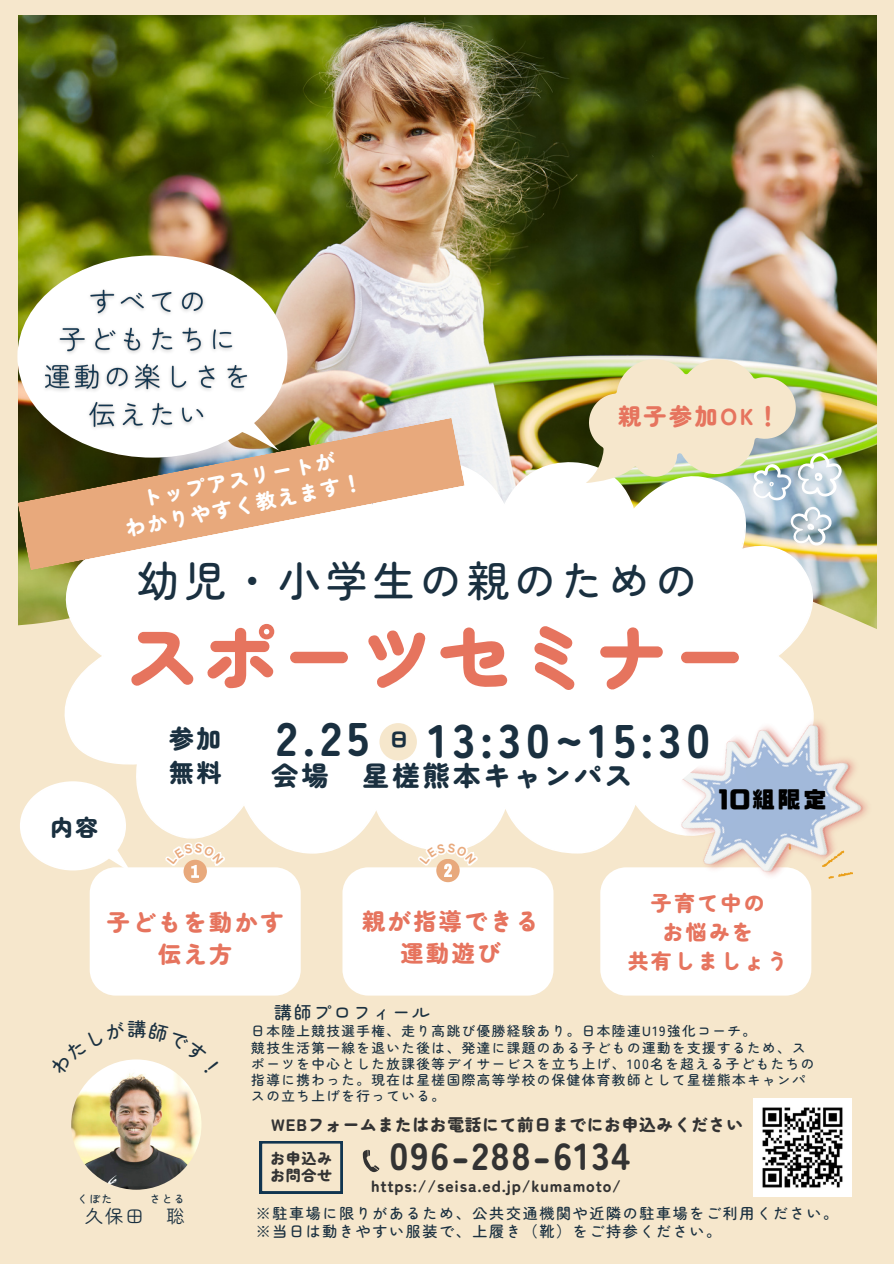
<style>
.page{position:relative;width:894px;height:1264px;background:#fff}
.page>*{position:absolute;margin:0;border:0;box-sizing:border-box;transform-origin:0 0}
.t1{font:900 74.4px "Zen Maru Gothic";letter-spacing:.05em;color:#e6745e}
.t2{font:900 47.1px "Zen Maru Gothic";letter-spacing:.11em;color:#1a3040}
.t3{font:500 42.3px "Zen Maru Gothic";letter-spacing:.11em;color:#1a3040}
.t4{font:900 37.65px "Zen Maru Gothic";letter-spacing:.05em;color:#333}
.t5{font:900 27.3px "Zen Maru Gothic";letter-spacing:.11em;color:#1a3040}
.t6{font:900 24.75px/33.5px "Zen Maru Gothic";color:#1a3040}
.t7{font:900 22.95px "Zen Maru Gothic";letter-spacing:.11em;color:#e6745e}
.t8{font:22.95px "CP Font";letter-spacing:.11em;color:#000}
.t9{font:900 22.5px "Zen Maru Gothic";color:#1a3040}
.t10{font:900 20.85px "Zen Maru Gothic";letter-spacing:.11em;color:#e6745e}
.t11{font:900 19.8px "Zen Maru Gothic";color:#fff}
.t12{font:900 19.8px "Zen Maru Gothic";color:#1a3040}
.t13{font:18.3px "Zen Maru Gothic";color:#1a3040}
.t14{font:500 17.7px "Zen Maru Gothic";letter-spacing:.11em;color:#1a3040}
.t15{font:900 16.65px "Zen Maru Gothic";letter-spacing:.05em;color:#333}
.t16{font:900 16.2px "Zen Maru Gothic";letter-spacing:.05em;color:#333}
.t17{font:500 15px/18px "Zen Maru Gothic";letter-spacing:.11em;color:#1a3040}
.t18{font:900 15px/17.4px "Zen Maru Gothic";letter-spacing:.05em;color:#333}
.t19{font:500 13.5px/16.2px "Zen Maru Gothic";letter-spacing:.11em;color:#1a3040}
.t20{font:500 10.8px "Zen Maru Gothic";letter-spacing:.11em;color:#1a3040}
</style>
<div class="page">
<div style="left:0;top:0;width:893px;height:1263px;background:#f6e7cc"></div>
<img style="left:18px;top:15px;width:858px;height:504px">
<svg style="left:18px;top:519px;width:858px;height:422px"></svg>
<div style="left:58px;top:459px;width:759px;height:394px;background:#fff"></div>
<svg style="left:18px;top:418px;width:446px;height:152px;background:#dab99b"></svg>
<div style="left:379px;top:723px;width:38px;height:37px;background:#f6e7cc;border-radius:50%"></div>
<svg style="left:600px;top:828px;width:254px;height:167px"></svg>
<svg style="left:17px;top:255px;width:270px;height:202px;background:#bbb997"></svg>
<img style="left:585px;top:359px;width:266px;height:197px">
<img style="left:71px;top:1059px;width:130px;height:130px;border-radius:50%">
<svg style="left:260px;top:1141px;width:82px;height:52px"></svg>
<svg style="left:362px;top:1149px;width:17px;height:23px"></svg>
<img style="left:753px;top:1098px;width:97px;height:98px">
<img style="left:650px;top:683px;width:226px;height:240px">
<img style="left:38px;top:281px;width:217px;height:155px">
<svg style="left:342px;top:838px;width:211px;height:157px"></svg>
<svg style="left:20px;top:781px;width:280px;height:214px"></svg>
<svg style="left:94px;top:1059px;width:84px;height:16px"></svg>
<p class="t11" style="left:139px;top:483px;width:198px;rotate:-11deg">トップアスリートが</p>
<p class="t11" style="left:123px;top:513px;width:242px;rotate:-11deg">わかりやすく教えます！</p>
<p class="t7" style="left:618px;top:398px;width:163px">親子参加OK！</p>
<p class="t3" style="left:137px;top:547px;width:562px">幼児・小学生の親のための</p>
<p class="t1" style="left:125px;top:599px;width:623px">スポーツセミナー</p>
<p class="t9" style="left:50px;top:809px;width:49px">内容</p>
<p class="t6" style="left:169px;top:720px;width:54px">参加無料</p>
<h1 class="t2" style="left:276px;top:701px;width:94px">2.25</h1>
<h2 class="t2" style="left:427px;top:703px;width:284px">13:30~15:30</h2>
<p class="t12" style="left:389px;top:724px;width:21px">日</p>
<h2 class="t5" style="left:271px;top:754px;width:362px">会場 星槎熊本キャンパス</h2>
<h3 class="t8" style="left:718px;top:788px;width:109px">10組限定</h3>
<p class="t7" style="left:107px;top:904px;width:178px">子どもを動かす</p>
<p class="t7" style="left:158px;top:936px;width:76px">伝え方</p>
<p class="t7" style="left:362px;top:903px;width:178px">親が指導できる</p>
<p class="t7" style="left:400px;top:935px;width:101px">運動遊び</p>
<h3 class="t14" style="left:274px;top:998px;width:157px">講師プロフィール</h3>
<p class="t10" style="left:650px;top:886px;width:115px">子育て中の</p>
<p class="t10" style="left:662px;top:915px;width:92px">お悩みを</p>
<p class="t10" style="left:627px;top:944px;width:162px">共有しましょう</p>
<h5 class="t19" style="left:251px;top:1022px;width:506px">日本陸上競技選手権、走り高跳び優勝経験あり。日本陸連U19強化コーチ。</h5>
<h5 class="t19" style="left:251px;top:1038px;width:564px">競技生活第一線を退いた後は、発達に課題のある子どもの運動を支援するため、スポーツを中心とした放課後等デイサービスを立ち上げ、100名を超える子どもたちの指導に携わった。現在は星槎国際高等学校の保健体育教師として星槎熊本キャンパスの立ち上げを行っている。</h5>
<p class="t15" style="left:271px;top:1111px;width:473px">WEBフォームまたはお電話にて前日までにお申込みください</p>
<p class="t20" style="left:77px;top:1190px;width:36px">くぼた</p>
<p class="t20" style="left:150px;top:1190px;width:36px">さとる</p>
<p class="t13" style="left:85px;top:1201px;width:101px">久保田 聡</p>
<p class="t18" style="left:270px;top:1148px;width:64px">お申込みお問合せ</p>
<h3 class="t4" style="left:389px;top:1126px;width:242px">096-288-6134</h3>
<p class="t16" style="left:371px;top:1172px;width:251px">https://seisa.ed.jp/kumamoto/</p>
<p class="t17" style="left:255px;top:1202px;width:583px">※駐車場に限りがあるため、公共交通機関や近隣の駐車場をご利用ください。※当日は動きやすい服装で、上履き（靴）をご持参ください。</p>
</div>
